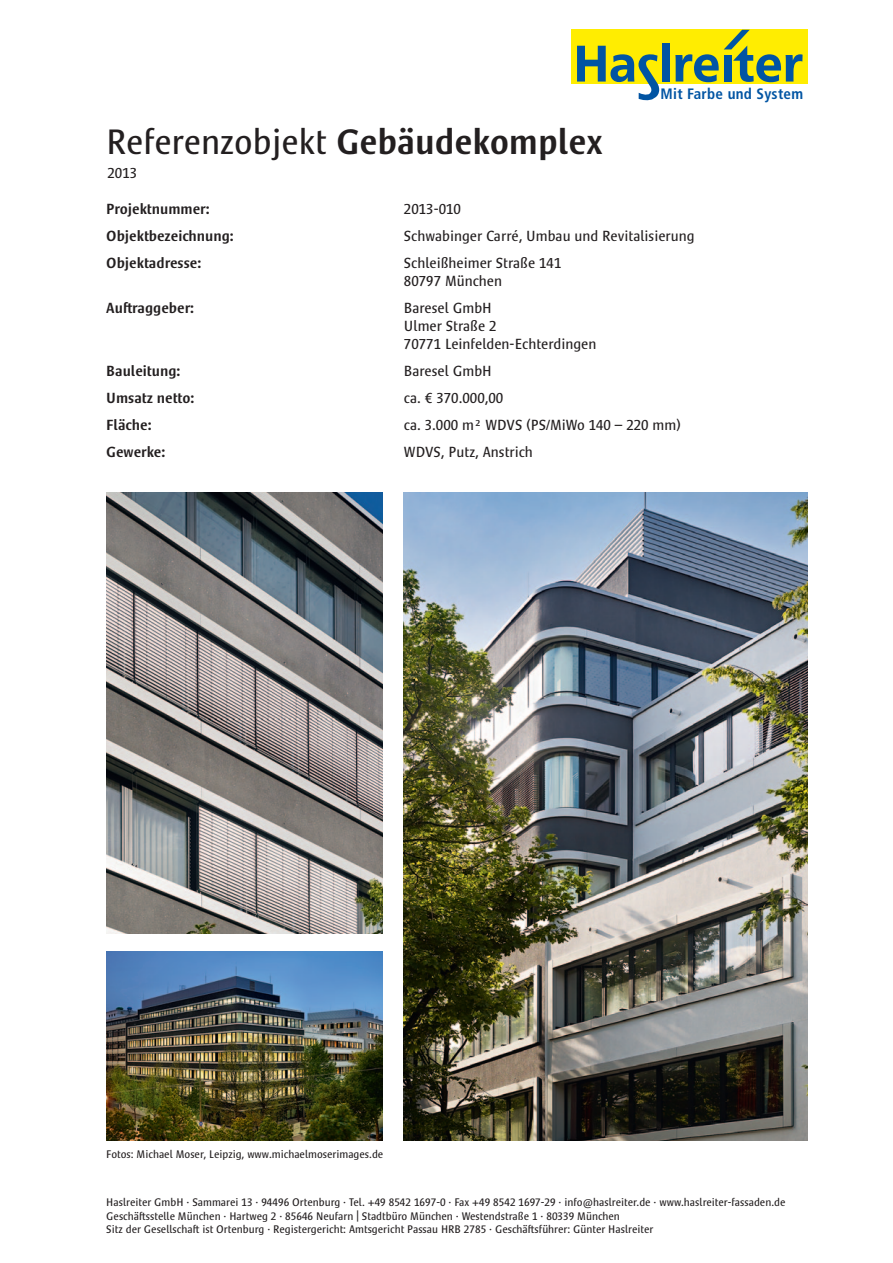
<style>
.page{position:relative;width:893px;height:1263px;background:#fff}
.page>*{position:absolute;margin:0;border:0;box-sizing:border-box;transform-origin:0 0}
.t1{font:36px "Satero Sans LT Pro";color:#231f20}
.t2{font:700 condensed 15.15px "Frutiger LT Pro";letter-spacing:.02em;color:#0154a3}
.t3{font:15px "Satero Sans LT Pro";color:#231f20}
.t4{font:500 15px "Satero Sans LT Pro";color:#231f20}
.t5{font:11.25px "Satero Sans LT Pro";color:#231f20}
.s1{font-weight:500}
</style>
<div class="page">
<div style="left:571px;top:30px;width:236px;height:54px;background:#ffed01"></div>
<div style="left:662px;top:43px;width:7px;height:39px;background:#0154a3"></div>
<svg style="left:675px;top:30px;width:128px;height:52px"></svg>
<svg style="left:577px;top:46px;width:82px;height:54px"></svg>
<img style="left:106px;top:952px;width:277px;height:188px">
<img style="left:106px;top:493px;width:277px;height:441px">
<img style="left:404px;top:493px;width:404px;height:648px">
<p class="t2" style="left:661px;top:85px;width:144px">Mit Farbe und System</p>
<p class="t1" style="left:106px;top:121px;width:498px">Referenzobjekt <span class="s1">Gebäudekomplex</span></p>
<p class="t3" style="left:107px;top:164px;width:31px">2013</p>
<p class="t4" style="left:106px;top:200px;width:105px">Projektnummer:</p>
<p class="t3" style="left:404px;top:200px;width:59px">2013-010</p>
<p class="t4" style="left:106px;top:227px;width:129px">Objektbezeichnung:</p>
<p class="t3" style="left:404px;top:227px;width:292px">Schwabinger Carré, Umbau und Revitalisierung</p>
<p class="t4" style="left:106px;top:254px;width:96px">Objektadresse:</p>
<p class="t3" style="left:404px;top:254px;width:159px">Schleißheimer Straße 141</p>
<p class="t3" style="left:404px;top:272px;width:100px">80797 München</p>
<p class="t4" style="left:106px;top:299px;width:89px">Auftraggeber:</p>
<p class="t3" style="left:404px;top:299px;width:89px">Baresel GmbH</p>
<p class="t3" style="left:404px;top:317px;width:94px">Ulmer Straße 2</p>
<p class="t3" style="left:404px;top:335px;width:194px">70771 Leinfelden-Echterdingen</p>
<p class="t4" style="left:106px;top:362px;width:76px">Bauleitung:</p>
<p class="t3" style="left:404px;top:362px;width:89px">Baresel GmbH</p>
<p class="t4" style="left:106px;top:389px;width:90px">Umsatz netto:</p>
<p class="t3" style="left:404px;top:389px;width:101px">ca. € 370.000,00</p>
<p class="t4" style="left:106px;top:416px;width:47px">Fläche:</p>
<p class="t3" style="left:404px;top:416px;width:278px">ca. 3.000 m² WDVS (PS/MiWo 140 – 220 mm)</p>
<p class="t4" style="left:106px;top:443px;width:61px">Gewerke:</p>
<p class="t3" style="left:404px;top:443px;width:130px">WDVS, Putz, Anstrich</p>
<p class="t5" style="left:106px;top:1148px;width:278px">Fotos: Michael Moser, Leipzig, www.michaelmoserimages.de</p>
<p class="t5" style="left:106px;top:1196px;width:681px">Haslreiter GmbH · Sammarei 13 · 94496 Ortenburg · Tel. +49 8542 1697-0 · Fax +49 8542 1697-29 · info@haslreiter.de · www.haslreiter-fassaden.de</p>
<p class="t5" style="left:106px;top:1209px;width:515px">Geschäftsstelle München · Hartweg 2 · 85646 Neufarn | Stadtbüro München · Westendstraße 1 · 80339 München</p>
<p class="t5" style="left:106px;top:1223px;width:548px">Sitz der Gesellschaft ist Ortenburg · Registergericht: Amtsgericht Passau HRB 2785 · Geschäftsführer: Günter Haslreiter</p>
</div>
